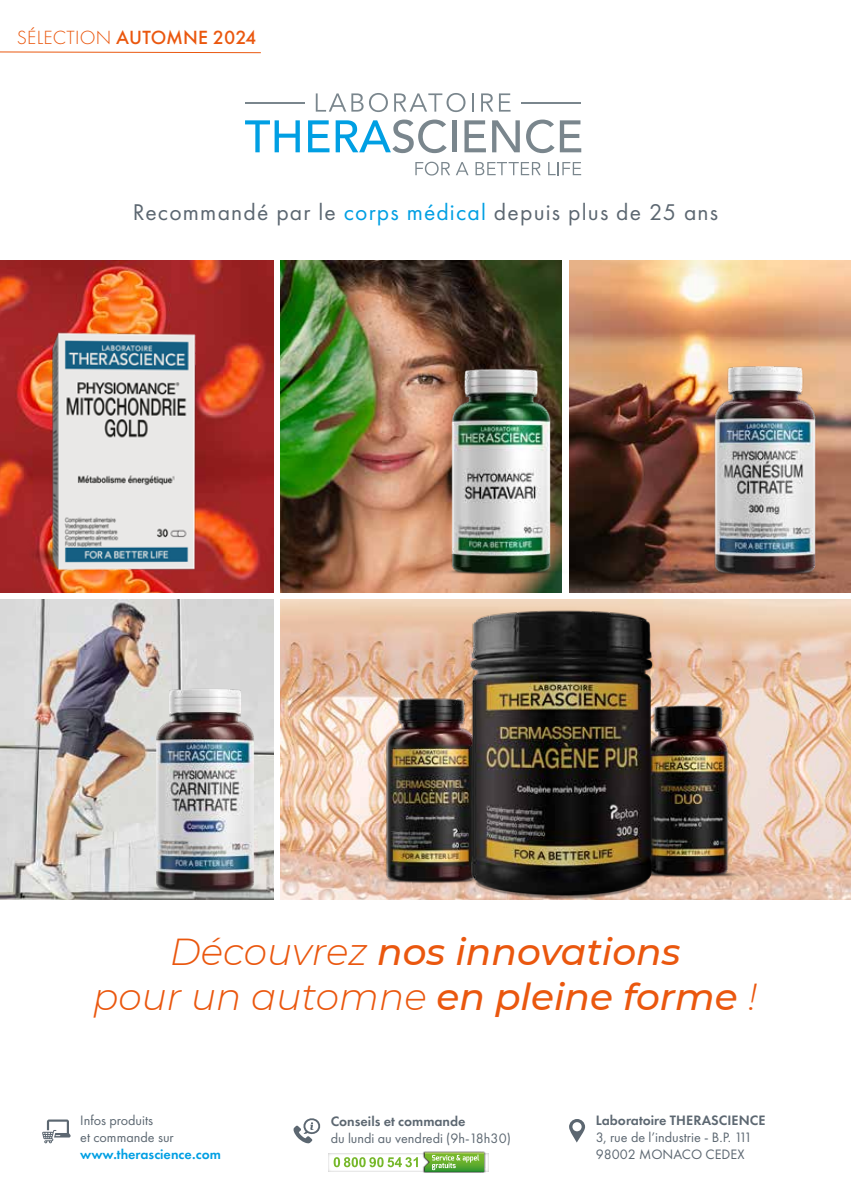
<style>
.page{position:relative;width:851px;height:1191px;background:#fff}
.page>*{position:absolute;margin:0;border:0;box-sizing:border-box;transform-origin:0 0}
.t1{font:italic 500 37.5px/45px "Montserrat";color:#ea570e;text-align:center}
.t2{font:23.55px "Futura PT";letter-spacing:.05em;color:#5c6771}
.t3{font:500 19.8px "Futura PT";color:#ea570e}
.t4{font:14.1px/17px "Futura PT";color:#5c6771}
.t5{font:600 14.1px "Futura PT";color:#5c6771}
.t6{font:600 14.1px "Futura PT";color:#009fe3}
.s1{font-weight:300}
.s2{color:#009fe3}
</style>
<div class="page">
<img style="left:0;top:261px;width:273px;height:331px">
<svg style="left:245px;top:120px;width:55px;height:32px"></svg>
<svg style="left:308px;top:120px;width:21px;height:32px"></svg>
<svg style="left:335px;top:120px;width:111px;height:33px"></svg>
<hr style="left:452px;top:120px;width:4px;height:32px;background:#7a868d">
<svg style="left:464px;top:120px;width:22px;height:32px"></svg>
<svg style="left:492px;top:120px;width:27px;height:32px"></svg>
<svg style="left:526px;top:120px;width:55px;height:33px"></svg>
<svg style="left:415px;top:162px;width:53px;height:13px"></svg>
<svg style="left:475px;top:162px;width:65px;height:13px"></svg>
<svg style="left:548px;top:162px;width:33px;height:13px"></svg>
<svg style="left:316px;top:93px;width:47px;height:19px"></svg>
<svg style="left:369px;top:93px;width:19px;height:19px"></svg>
<svg style="left:394px;top:93px;width:71px;height:19px"></svg>
<svg style="left:472px;top:93px;width:1px;height:19px"></svg>
<svg style="left:481px;top:93px;width:12px;height:19px"></svg>
<svg style="left:499px;top:93px;width:11px;height:19px"></svg>
<hr style="left:521px;top:102px;width:60px;height:1px;background:#7a868d">
<hr style="left:244px;top:102px;width:60px;height:1px;background:#7a868d">
<svg style="left:328px;top:1153px;width:161px;height:18px"></svg>
<svg style="left:333px;top:1157px;width:85px;height:10px"></svg>
<img style="left:423px;top:1151px;width:63px;height:21px">
<svg style="left:424px;top:1152px;width:60px;height:19px"></svg>
<svg style="left:42px;top:1119px;width:28px;height:24px"></svg>
<svg style="left:293px;top:1118px;width:28px;height:25px"></svg>
<svg style="left:569px;top:1119px;width:16px;height:23px"></svg>
<img style="left:280px;top:600px;width:570px;height:299px">
<img style="left:25px;top:303px;width:244px;height:271px">
<svg style="left:0;top:51px;width:261px;height:2px"></svg>
<img style="left:358px;top:679px;width:50px;height:208px">
<img style="left:705px;top:665px;width:91px;height:216px">
<img style="left:408px;top:606px;width:297px;height:294px">
<img style="left:569px;top:261px;width:281px;height:331px">
<img style="left:658px;top:363px;width:192px;height:216px">
<img style="left:280px;top:261px;width:282px;height:331px">
<img style="left:385px;top:347px;width:232px;height:232px">
<img style="left:0;top:600px;width:273px;height:299px">
<img style="left:107px;top:687px;width:195px;height:206px">
<h3 class="t3" style="left:17px;top:26px;width:241px"><span class="s1">SÉLECTION</span> AUTOMNE 2024</h3>
<h2 class="t2" style="left:133px;top:198px;width:587px">Recommandé par le <span class="s2">corps médical</span> depuis plus de 25 ans</h2>
<h1 class="t1" style="left:93px;top:928px;width:665px"><span class="s1">Découvrez</span> nos innovations<br><span class="s1">pour un automne</span> en pleine forme <span class="s1">!</span></h1>
<p class="t4" style="left:80px;top:1112px;width:95px">Infos produits<br>et commande sur</p>
<p class="t6" style="left:80px;top:1145px;width:142px">www.therascience.com</p>
<p class="t5" style="left:330px;top:1112px;width:136px">Conseils et commande</p>
<p class="t4" style="left:330px;top:1129px;width:182px">du lundi au vendredi (9h-18h30)</p>
<p class="t5" style="left:595px;top:1111px;width:171px">Laboratoire THERASCIENCE</p>
<p class="t4" style="left:595px;top:1129px;width:158px">3, rue de l’industrie - B.P. 111<br>98002 MONACO CEDEX</p>
</div>
